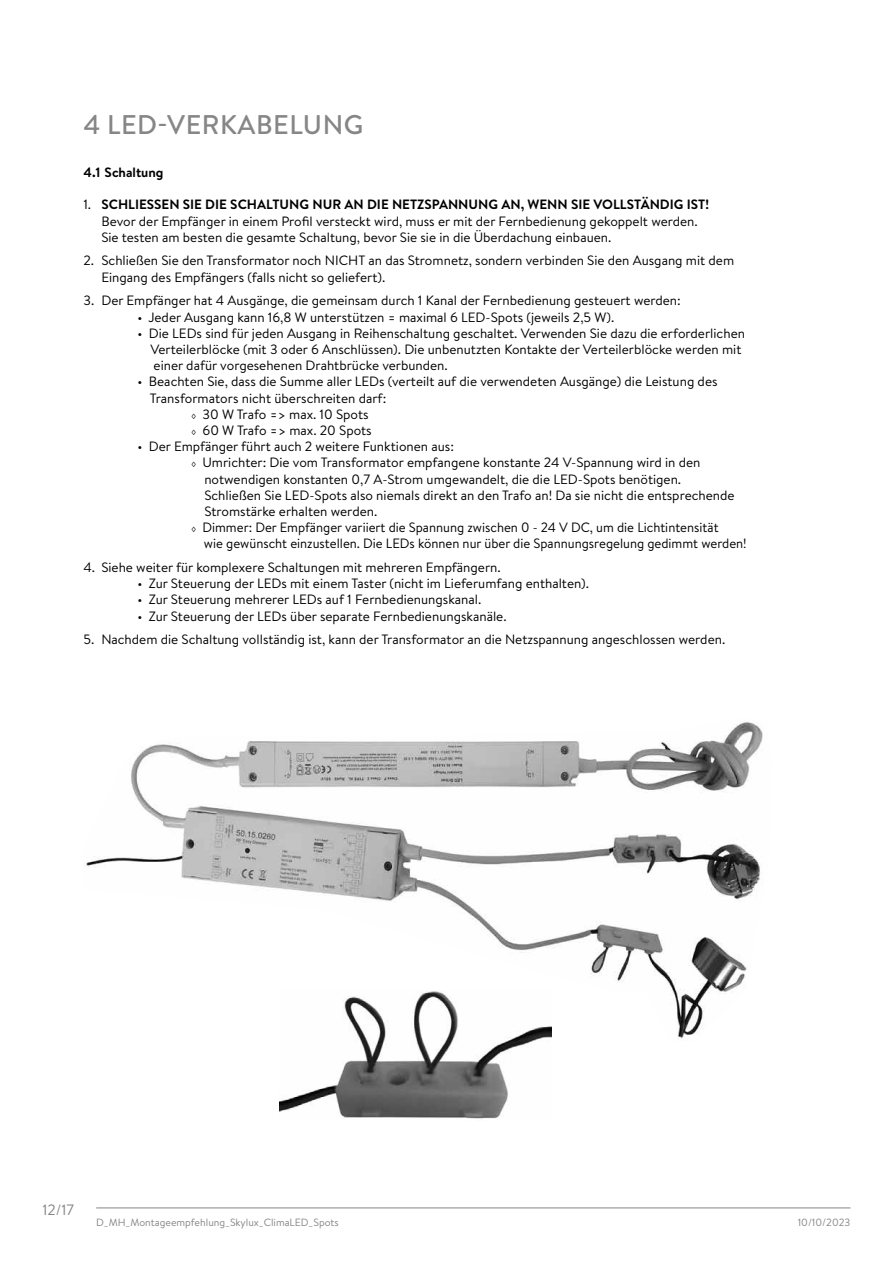
<style>
.page{position:relative;width:893px;height:1263px;background:#fff}
.page>*{position:absolute;margin:0;border:0;box-sizing:border-box;transform-origin:0 0}
.t1{font:500 27px "Brandon Text";letter-spacing:.02em;color:#868686}
.t2{font:15px "Brandon Text";color:#868686}
.t3{font:13.5px/16.2px "Brandon Text";color:#000}
.t4{font:700 13.5px "Brandon Text";color:#000}
.t5{font:10.5px "Brandon Text";color:#868686}
.s1{font-weight:700}
.s2{font-size:7.5px}
</style>
<div class="page">
<hr style="left:96px;top:1207px;width:754px;height:1px;background:#868686">
<img style="left:86px;top:722px;width:677px;height:317px">
<img style="left:279px;top:991px;width:272px;height:128px">
<h1 class="t1" style="left:83px;top:106px;width:281px">4 LED-VERKABELUNG</h1>
<p class="t4" style="left:83px;top:163px;width:82px">4.1 Schaltung</p>
<p class="t3" style="left:101px;top:196px;width:609px;text-indent:-18px">1. <span class="s1">SCHLIESSEN SIE DIE SCHALTUNG NUR AN DIE NETZSPANNUNG AN, WENN SIE VOLLSTÄNDIG IST!<br></span>Bevor der Empfänger in einem Profil versteckt wird, muss er mit der Fernbedienung gekoppelt werden.<br>Sie testen am besten die gesamte Schaltung, bevor Sie sie in die Überdachung einbauen.</p>
<p class="t3" style="left:101px;top:252px;width:634px;text-indent:-18px">2. Schließen Sie den Transformator noch NICHT an das Stromnetz, sondern verbinden Sie den Ausgang mit dem<br>Eingang des Empfängers (falls nicht so geliefert).</p>
<p class="t3" style="left:83px;top:292px;width:599px">3. Der Empfänger hat 4 Ausgänge, die gemeinsam durch 1 Kanal der Fernbedienung gesteuert werden:</p>
<p class="t3" style="left:137px;top:308px;width:478px">• Jeder Ausgang kann 16,8 W unterstützen = maximal 6 LED-Spots (jeweils 2,5 W).</p>
<p class="t3" style="left:150px;top:324px;width:596px;text-indent:-13px">• Die LEDs sind für jeden Ausgang in Reihenschaltung geschaltet. Verwenden Sie dazu die erforderlichen<br>Verteilerblöcke (mit 3 oder 6 Anschlüssen). Die unbenutzten Kontakte der Verteilerblöcke werden mit einer dafür vorgesehenen Drahtbrücke verbunden.</p>
<p class="t3" style="left:137px;top:373px;width:582px">• Beachten Sie, dass die Summe aller LEDs (verteilt auf die verwendeten Ausgänge) die Leistung des</p>
<p class="t3" style="left:150px;top:389px;width:238px">Transformators nicht überschreiten darf:</p>
<p class="t3" style="left:191px;top:405px;width:179px"><span class="s2">◊</span> 30 W Trafo =&gt; max. 10 Spots</p>
<p class="t3" style="left:191px;top:422px;width:182px"><span class="s2">◊</span> 60 W Trafo =&gt; max. 20 Spots</p>
<p class="t3" style="left:137px;top:438px;width:318px">• Der Empfänger führt auch 2 weitere Funktionen aus:</p>
<p class="t3" style="left:191px;top:454px;width:510px"><span class="s2">◊</span> Umrichter: Die vom Transformator empfangene konstante 24 V-Spannung wird in den</p>
<p class="t3" style="left:204px;top:470px;width:478px">notwendigen konstanten 0,7 A-Strom umgewandelt, die die LED-Spots benötigen.</p>
<p class="t3" style="left:204px;top:486px;width:532px">Schließen Sie LED-Spots also niemals direkt an den Trafo an! Da sie nicht die entsprechende</p>
<p class="t3" style="left:204px;top:503px;width:174px">Stromstärke erhalten werden.</p>
<p class="t3" style="left:191px;top:519px;width:529px"><span class="s2">◊</span> Dimmer: Der Empfänger variiert die Spannung zwischen 0 - 24 V DC, um die Lichtintensität</p>
<p class="t3" style="left:204px;top:535px;width:544px">wie gewünscht einzustellen. Die LEDs können nur über die Spannungsregelung gedimmt werden!</p>
<p class="t3" style="left:83px;top:559px;width:419px">4. Siehe weiter für komplexere Schaltungen mit mehreren Empfängern.</p>
<p class="t3" style="left:137px;top:575px;width:453px">• Zur Steuerung der LEDs mit einem Taster (nicht im Lieferumfang enthalten).</p>
<p class="t3" style="left:137px;top:591px;width:345px">• Zur Steuerung mehrerer LEDs auf 1 Fernbedienungskanal.</p>
<p class="t3" style="left:137px;top:607px;width:371px">• Zur Steuerung der LEDs über separate Fernbedienungskanäle.</p>
<p class="t3" style="left:83px;top:631px;width:643px">5. Nachdem die Schaltung vollständig ist, kann der Transformator an die Netzspannung angeschlossen werden.</p>
<p class="t2" style="left:43px;top:1199px;width:33px">12/17</p>
<p class="t5" style="left:96px;top:1215px;width:244px">D_MH_Montageempfehlung_Skylux_ClimaLED_Spots</p>
<p class="t5" style="left:798px;top:1215px;width:54px">10/10/2023</p>
</div>
